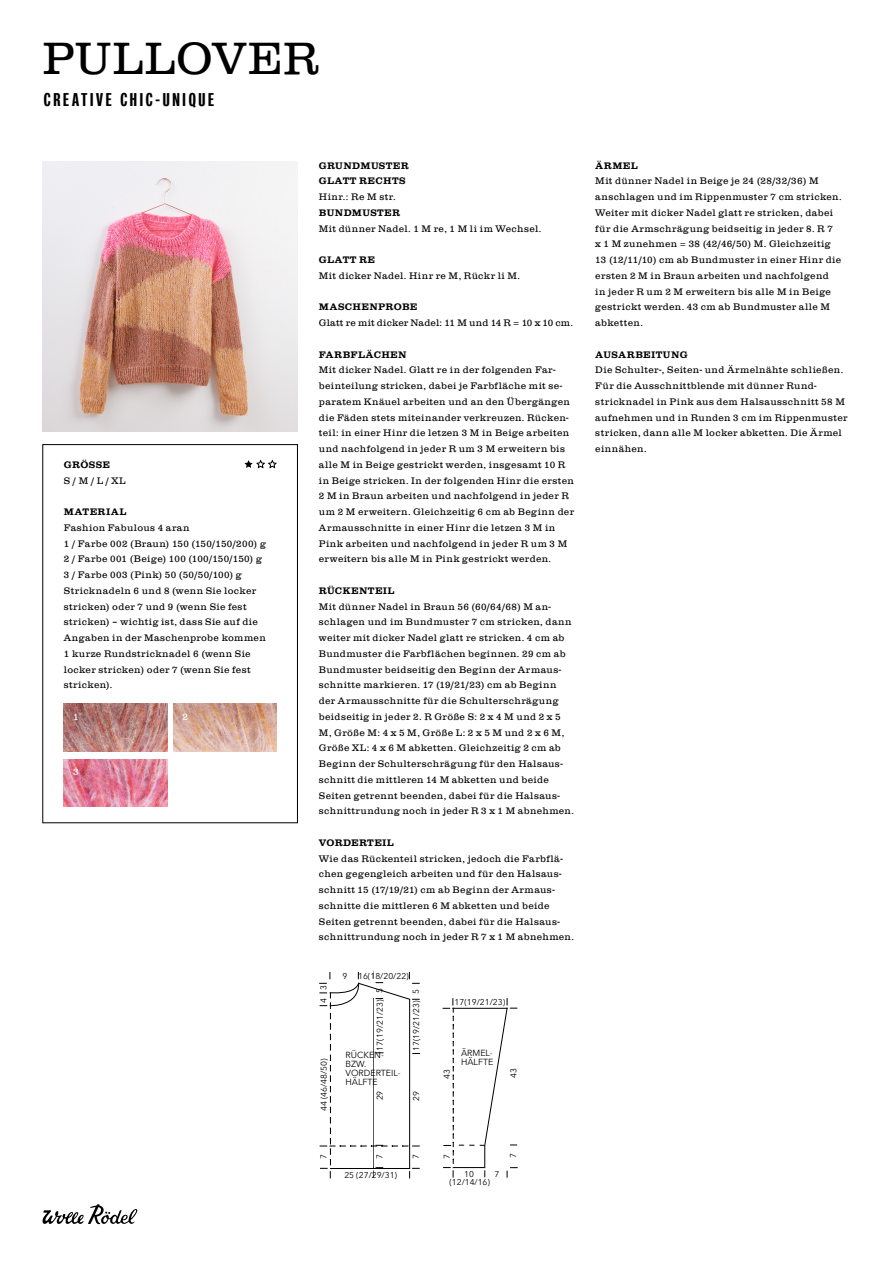
<style>
.page{position:relative;width:893px;height:1276px;background:#fff}
.page>*{position:absolute;margin:0;border:0;box-sizing:border-box;transform-origin:0 0}
.t1{font:300 46.5px "Clarendon Com";letter-spacing:.03em;color:#000}
.t2{font:700 18px "Neue Helvetica Pro 79 Cm";letter-spacing:.15em;color:#000}
.t3{font:300 9.75px/15.8px "Clarendon Com";letter-spacing:.04em;color:#000}
.t4{font:700 9.75px/15.8px "Clarendon Com";letter-spacing:.035em;color:#000}
.t5{font:300 9.75px "Clarendon Com";letter-spacing:.005em;color:#000}
.t6{font:300 9.75px "Clarendon Com";color:#fff}
.t7{font:8.85px/8.9px "Avenir Next";color:#000}
.t8{font:8.4px/8.4px "Avenir Next";color:#000;text-align:center}
</style>
<div class="page">
<div style="left:43px;top:444px;width:255px;height:379px;border:1px solid #000"></div>
<img style="left:64px;top:703px;width:103px;height:48px">
<img style="left:64px;top:759px;width:103px;height:48px">
<img style="left:173px;top:703px;width:103px;height:48px">
<img style="left:43px;top:161px;width:255px;height:270px">
<svg style="left:42px;top:1204px;width:95px;height:21px"></svg>
<svg style="left:443px;top:998px;width:74px;height:179px"></svg>
<svg style="left:320px;top:971px;width:99px;height:207px"></svg>
<svg style="left:244px;top:460px;width:33px;height:8px"></svg>
<h1 class="t1" style="left:42px;top:32px;width:278px">PULLOVER</h1>
<h2 class="t2" style="left:44px;top:88px;width:172px">CREATIVE CHIC-UNIQUE</h2>
<p class="t4" style="left:64px;top:457px;width:48px">GRÖSSE</p>
<p class="t3" style="left:64px;top:472px;width:63px">S / M / L / XL</p>
<p class="t4" style="left:64px;top:504px;width:64px">MATERIAL</p>
<p class="t3" style="left:64px;top:519px;width:203px">Fashion Fabulous 4 aran<br>1 / Farbe 002 (Braun) 150 (150/150/200) g 2 / Farbe 001 (Beige) 100 (100/150/150) g 3 / Farbe 003 (Pink) 50 (50/50/100) g Stricknadeln 6 und 8 (wenn Sie locker stricken) oder 7 und 9 (wenn Sie fest stricken) – wichtig ist, dass Sie auf die Angaben in der Maschenprobe kommen 1 kurze Rundstricknadel 6 (wenn Sie locker stricken) oder 7 (wenn Sie fest stricken).</p>
<p class="t6" style="left:73px;top:711px;width:7px">1</p>
<p class="t6" style="left:183px;top:711px;width:7px">2</p>
<p class="t6" style="left:73px;top:766px;width:7px">3</p>
<p class="t4" style="left:319px;top:157px;width:91px">GRUNDMUSTER<br>GLATT RECHTS</p>
<p class="t3" style="left:319px;top:189px;width:78px">Hinr.: Re M str.</p>
<p class="t4" style="left:319px;top:205px;width:83px">BUNDMUSTER</p>
<p class="t3" style="left:319px;top:220px;width:224px">Mit dünner Nadel. 1 M re, 1 M li im Wechsel.</p>
<p class="t4" style="left:319px;top:252px;width:58px">GLATT RE</p>
<p class="t3" style="left:319px;top:267px;width:203px">Mit dicker Nadel. Hinr re M, Rückr li M.</p>
<p class="t4" style="left:319px;top:299px;width:100px">MASCHENPROBE</p>
<p class="t5" style="left:319px;top:317px;width:256px">Glatt re mit dicker Nadel: 11 M und 14 R = 10 x 10 cm.</p>
<p class="t4" style="left:319px;top:346px;width:89px">FARBFLÄCHEN</p>
<p class="t3" style="left:319px;top:362px;width:257px">Mit dicker Nadel. Glatt re in der folgenden Far&shy;beinteilung stricken, dabei je Farbfläche mit se&shy;paratem Knäuel arbeiten und an den Übergängen die Fäden stets miteinander verkreuzen. Rücken&shy;teil: in einer Hinr die letzen 3 M in Beige arbeiten und nachfolgend in jeder R um 3 M erweitern bis alle M in Beige gestrickt werden, insgesamt 10 R in Beige stricken. In der folgenden Hinr die ersten 2 M in Braun arbeiten und nachfolgend in jeder R um 2 M erweitern. Gleichzeitig 6 cm ab Beginn der Armausschnitte in einer Hinr die letzen 3 M in Pink arbeiten und nachfolgend in jeder R um 3 M erweitern bis alle M in Pink gestrickt werden.</p>
<p class="t4" style="left:319px;top:582px;width:77px">RÜCKENTEIL</p>
<p class="t3" style="left:319px;top:598px;width:257px">Mit dünner Nadel in Braun 56 (60/64/68) M an&shy;schlagen und im Bundmuster 7 cm stricken, dann weiter mit dicker Nadel glatt re stricken. 4 cm ab Bundmuster die Farbflächen beginnen. 29 cm ab Bundmuster beidseitig den Beginn der Armaus&shy;schnitte markieren. 17 (19/21/23) cm ab Beginn der Armausschnitte für die Schulterschrägung beidseitig in jeder 2. R Größe S: 2 x 4 M und 2 x 5<br>M, Größe M: 4 x 5 M, Größe L: 2 x 5 M und 2 x 6 M, Größe XL: 4 x 6 M abketten. Gleichzeitig 2 cm ab Beginn der Schulterschrägung für den Halsaus&shy;schnitt die mittleren 14 M abketten und beide Seiten getrennt beenden, dabei für die Halsaus&shy;schnittrundung noch in jeder R 3 x 1 M abnehmen.</p>
<p class="t4" style="left:319px;top:834px;width:76px">VORDERTEIL</p>
<p class="t3" style="left:319px;top:850px;width:257px">Wie das Rückenteil stricken, jedoch die Farbflä&shy;chen gegengleich arbeiten und für den Halsaus&shy;schnitt 15 (17/19/21) cm ab Beginn der Armaus&shy;schnitte die mittleren 6 M abketten und beide Seiten getrennt beenden, dabei für die Halsaus&shy;schnittrundung noch in jeder R 7 x 1 M abnehmen.</p>
<p class="t8" style="left:322px;top:970px;width:52px">16(18/20/22)</p>
<p class="t8" style="left:343px;top:971px;width:6px">9</p>
<p class="t8" style="left:358px;top:971px;width:52px">16(18/20/22)</p>
<p class="t8" style="left:319px;top:990px;width:6px;rotate:-90deg">3</p>
<p class="t8" style="left:319px;top:1002px;width:6px;rotate:-90deg">4</p>
<p class="t8" style="left:375px;top:993px;width:6px;rotate:-90deg">5</p>
<p class="t8" style="left:375px;top:1050px;width:52px;rotate:-90deg">17(19/21/23)</p>
<p class="t8" style="left:455px;top:997px;width:52px">17(19/21/23)</p>
<p class="t8" style="left:411px;top:994px;width:6px;rotate:-90deg">5</p>
<p class="t8" style="left:412px;top:1051px;width:52px;rotate:-90deg">17(19/21/23)</p>
<p class="t7" style="left:461px;top:1048px;width:34px">ÄRMEL-<br>HÄLFTE</p>
<p class="t7" style="left:346px;top:1050px;width:56px">RÜCKEN-<br>BZW.<br>VORDERTEIL-<br>HÄLFTE</p>
<p class="t8" style="left:319px;top:1111px;width:54px;rotate:-90deg">44 (46/48/50)</p>
<p class="t7" style="left:309px;top:1067px;width:56px">VORDERTEIL-<br>HÄLFTE</p>
<p class="t8" style="left:442px;top:1078px;width:11px;rotate:-90deg">43</p>
<p class="t8" style="left:509px;top:1078px;width:11px;rotate:-90deg">43</p>
<p class="t8" style="left:375px;top:1100px;width:11px;rotate:-90deg">29</p>
<p class="t8" style="left:412px;top:1101px;width:11px;rotate:-90deg">29</p>
<p class="t8" style="left:375px;top:1158px;width:6px;rotate:-90deg">7</p>
<p class="t8" style="left:442px;top:1159px;width:6px;rotate:-90deg">7</p>
<p class="t8" style="left:509px;top:1158px;width:6px;rotate:-90deg">7</p>
<p class="t8" style="left:319px;top:1159px;width:6px;rotate:-90deg">7</p>
<p class="t8" style="left:411px;top:1159px;width:6px;rotate:-90deg">7</p>
<p class="t8" style="left:344px;top:1170px;width:54px">25 (27/29/31)</p>
<p class="t8" style="left:449px;top:1169px;width:42px">10 (12/14/16)</p>
<p class="t4" style="left:595px;top:157px;width:44px">ÄRMEL</p>
<p class="t3" style="left:595px;top:173px;width:248px">Mit dünner Nadel in Beige je 24 (28/32/36) M anschlagen und im Rippenmuster 7 cm stricken.<br>Weiter mit dicker Nadel glatt re stricken, dabei für die Armschrägung beidseitig in jeder 8. R 7<br>x 1 M zunehmen = 38 (42/46/50) M. Gleichzeitig 13 (12/11/10) cm ab Bundmuster in einer Hinr die ersten 2 M in Braun arbeiten und nachfolgend<br>in jeder R um 2 M erweitern bis alle M in Beige gestrickt werden. 43 cm ab Bundmuster alle M abketten.</p>
<p class="t4" style="left:595px;top:346px;width:94px">AUSARBEITUNG</p>
<p class="t3" style="left:595px;top:362px;width:254px">Die Schulter-, Seiten- und Ärmelnähte schließen.<br>Für die Ausschnittblende mit dünner Rund&shy;stricknadel in Pink aus dem Halsausschnitt 58 M aufnehmen und in Runden 3 cm im Rippenmuster stricken, dann alle M locker abketten. Die Ärmel einnähen.</p>
</div>
